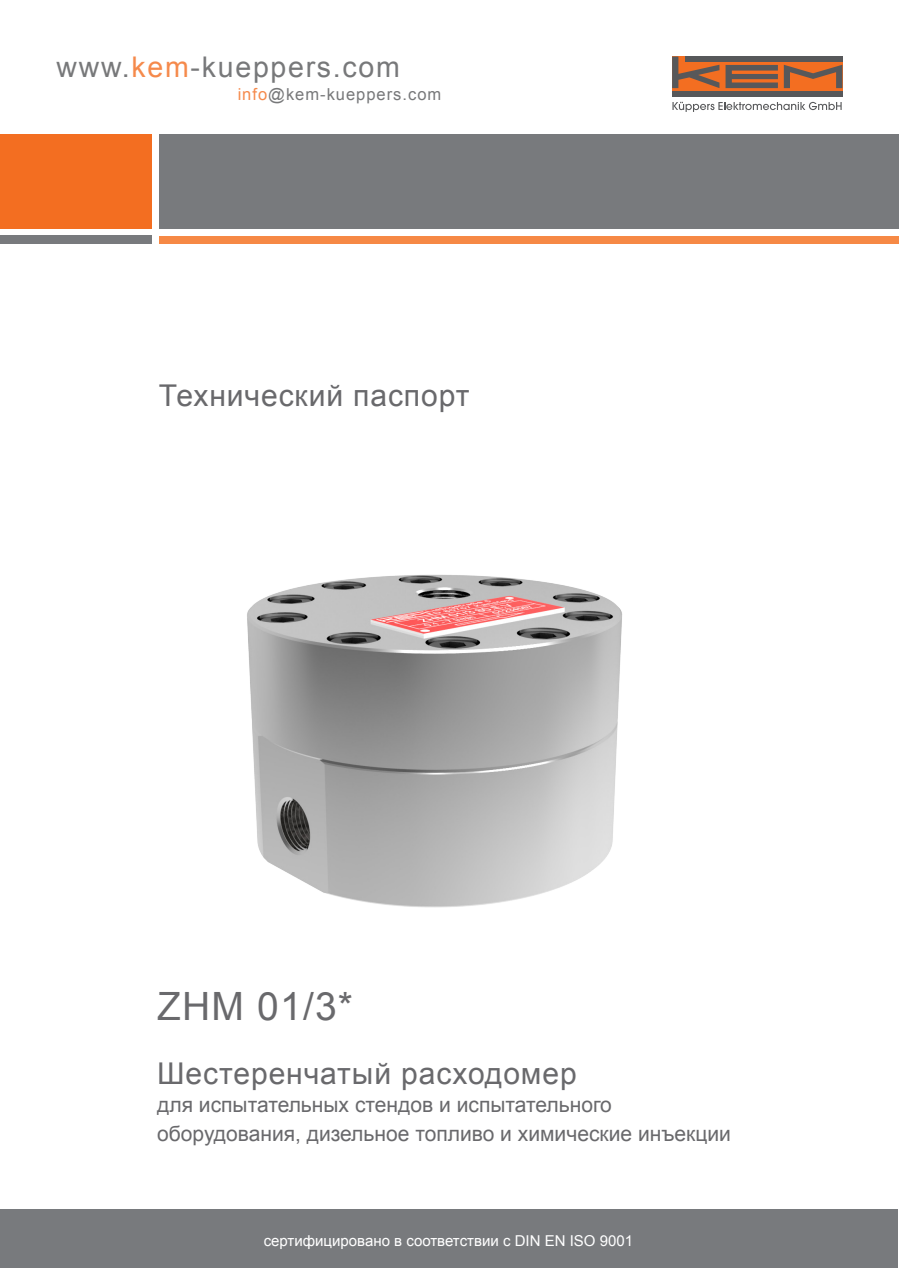
<style>
.page{position:relative;width:899px;height:1268px;background:#fff}
.page>*{position:absolute;margin:0;border:0;box-sizing:border-box;transform-origin:0 0}
.KEM_H1_title_grey{font:39px "Arial";color:#69696c}
.t1{font:30px "Arial";letter-spacing:.03em;color:#69696c}
.t2{font:28.5px "Arial";letter-spacing:.06em;color:#57585a}
.t3{font:21px/28.5px "Arial";color:#69696c}
.t4{font:16.5px "Arial";letter-spacing:.06em;color:#57585a}
.t5{font:15px "Arial";color:#fff}
.s1{color:#f36e21}
</style>
<div class="page">
<div style="left:0;top:1209px;width:897px;height:59px;background:#787a7d"></div>
<div style="left:0;top:134px;width:152px;height:95px;background:#f36e21"></div>
<div style="left:159px;top:134px;width:739px;height:95px;background:#787a7d"></div>
<div style="left:0;top:236px;width:152px;height:8px;background:#787a7d"></div>
<div style="left:159px;top:236px;width:739px;height:8px;background:#f68945"></div>
<div style="left:671px;top:57px;width:170px;height:39px;background:#f36e21"></div>
<svg style="left:725px;top:65px;width:52px;height:23px"></svg>
<div style="left:684px;top:57px;width:157px;height:5px;background:#57585a"></div>
<div style="left:671px;top:91px;width:170px;height:5px;background:#57585a"></div>
<svg style="left:783px;top:65px;width:58px;height:23px"></svg>
<svg style="left:671px;top:57px;width:48px;height:31px"></svg>
<svg style="left:672px;top:102px;width:169px;height:10px"></svg>
<img style="left:247px;top:574px;width:375px;height:334px">
<h3 class="t2" style="left:57px;top:49px;width:344px">www.<span class="s1">kem</span>-kueppers.com</h3>
<p class="t4" style="left:237px;top:83px;width:205px"><span class="s1">info</span>@kem-kueppers.com</p>
<p class="t1" style="left:159px;top:376px;width:312px">Технический паспорт</p>
<p class="KEM_H1_title_grey" style="left:157px;top:980px;width:197px">ZHM 01/3*</p>
<p class="t1" style="left:157px;top:1053px;width:421px">Шестеренчатый расходомер</p>
<p class="t3" style="left:157px;top:1091px;width:575px">для испытательных стендов и испытательного оборудования, дизельное топливо и химические инъекции</p>
<p class="t5" style="left:263px;top:1231px;width:371px">сертифицировано в соответствии с DIN EN ISO 9001</p>
</div>
